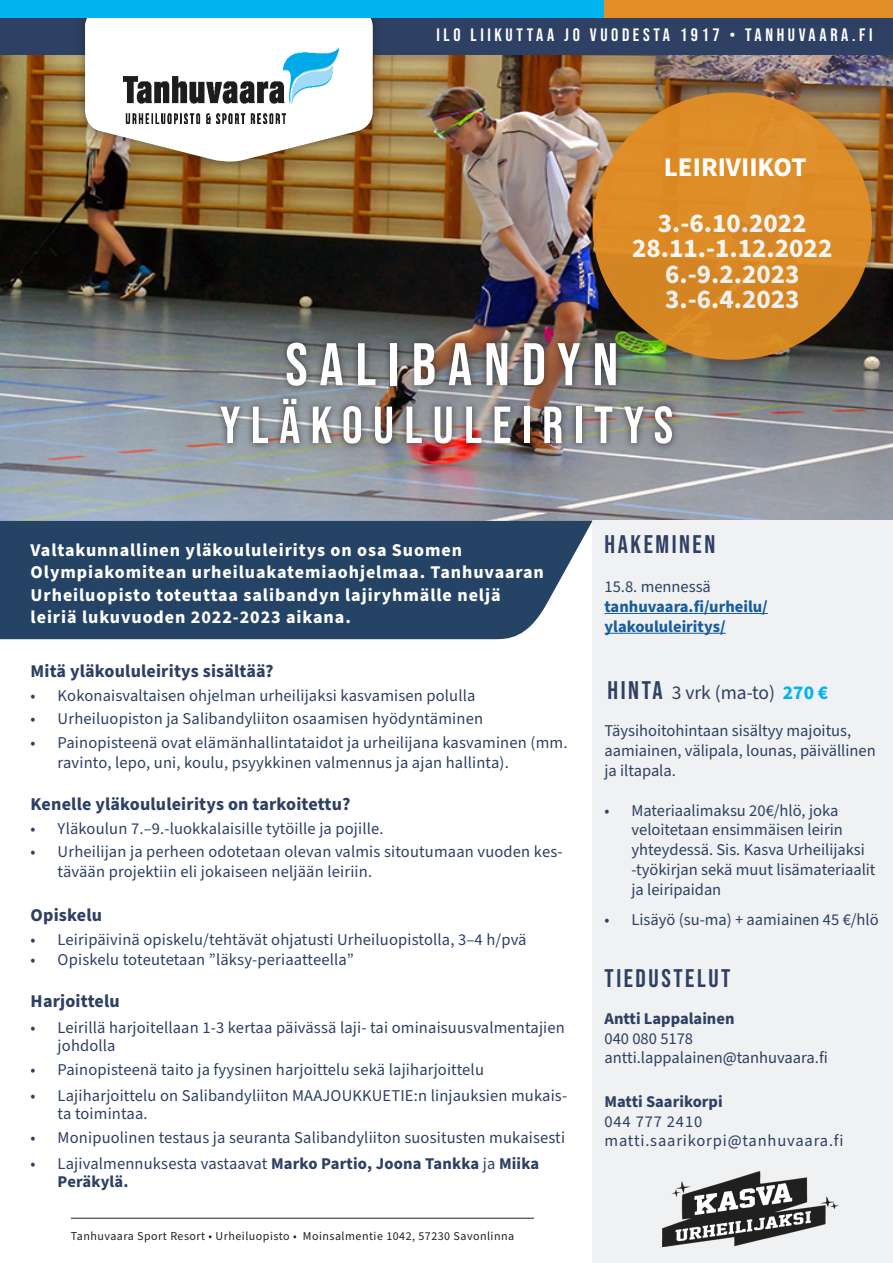
<style>
.page{position:relative;width:893px;height:1263px;background:#fff}
.page>*{position:absolute;margin:0;border:0;box-sizing:border-box;transform-origin:0 0}
.t1{font:60px "Bebas Neue";letter-spacing:.2em;color:#fff}
.t2{font:52.05px "Bebas Neue";letter-spacing:.2em;color:#fff}
.t3{font:700 27px/25.5px "Source Sans Pro";color:#fff;text-align:center}
.t4{font:25.5px "Bebas Neue";letter-spacing:.1em;color:#2e4063}
.t5{font:19.5px "Source Sans Pro";color:#2e4063}
.t6{font:700 18px/22.5px "Source Sans Pro";letter-spacing:.05em;color:#fff}
.t7{font:700 18px "Source Sans Pro";letter-spacing:.01em;color:#2e4063}
.t8{font:18px "Bebas Neue";letter-spacing:.2em;color:#fff}
.t9{font:16.5px/19.8px "Source Sans Pro";letter-spacing:.01em;color:#2e4063}
.t10{font:700 16.5px/18px "Source Sans Pro";color:#2e4063}
.t11{font:16.5px/19.5px "Source Sans Pro";letter-spacing:.05em;color:#2e4063}
.t12{font:700 16.5px "Source Sans Pro";color:#175d9e}
.t13{font:12px "Source Sans Pro";letter-spacing:.04em;color:#231f20}
.s1{font-weight:400}
.s2{font-family:"Bebas Neue";font-size:25.5px}
.s3{font-weight:700;color:#00b4ef}
.s4{font-weight:700}
</style>
<div class="page">
<img style="left:0;top:54px;width:893px;height:467px">
<div style="left:0;top:0;width:893px;height:54px;background:#2e4063"></div>
<div style="left:76px;top:2px;width:306px;height:169px;background:#231f20;opacity:.5"></div>
<svg style="left:85px;top:17px;width:288px;height:147px"></svg>
<img style="left:124px;top:49px;width:214px;height:74px">
<div style="left:0;top:0;width:604px;height:17px;background:#00b4ef"></div>
<div style="left:604px;top:0;width:289px;height:17px;background:#e28e25"></div>
<div style="left:280px;top:335px;width:344px;height:59px;background:#231f20;opacity:.75"></div>
<div style="left:213px;top:391px;width:467px;height:60px;background:#231f20;opacity:.75"></div>
<div style="left:592px;top:521px;width:301px;height:742px;background:#f0f1f2"></div>
<hr style="left:604px;top:613px;width:164px;height:1px;background:#175d9e">
<hr style="left:604px;top:633px;width:122px;height:1px;background:#175d9e">
<img style="left:662px;top:1172px;width:177px;height:74px">
<div style="left:0;top:521px;width:592px;height:118px;background:#254365"></div>
<div style="left:591px;top:91px;width:290px;height:278px;background:#231f20;opacity:.18"></div>
<div style="left:592px;top:92px;width:280px;height:268px;background:#e28e25;border-radius:50%"></div>
<hr style="left:71px;top:1218px;width:463px;height:1px;background:#231f20">
<p class="t8" style="left:437px;top:24px;width:437px">ILO LIIKUTTAA JO VUODESTA 1917 • TANHUVAARA.FI</p>
<p class="t3" style="left:664px;top:155px;width:144px">LEIRIVIIKOT</p>
<h3 class="t3" style="left:632px;top:211px;width:202px">3.-6.10.2022<br>28.11.-1.12.2022<br>6.-9.2.2023<br>3.-6.4.2023</h3>
<p class="t1" style="left:285px;top:330px;width:334px">SALIBANDYN</p>
<p class="t2" style="left:220px;top:396px;width:455px">YLÄKOULULEIRITYS</p>
<p class="t6" style="left:31px;top:539px;width:433px">Valtakunnallinen yläkoululeiritys on osa Suomen</p>
<p class="t6" style="left:31px;top:561px;width:515px">Olympiakomitean urheiluakatemiaohjelmaa. Tanhuvaaran<br>Urheiluopisto toteuttaa salibandyn lajiryhmälle neljä</p>
<p class="t6" style="left:31px;top:606px;width:322px">leiriä lukuvuoden 2022-2023 aikana.</p>
<p class="t7" style="left:31px;top:659px;width:244px">Mitä yläkoululeiritys sisältää?</p>
<p class="t9" style="left:31px;top:686px;width:446px">• Kokonaisvaltaisen ohjelman urheilijaksi kasvamisen polulla</p>
<p class="t9" style="left:31px;top:709px;width:454px">• Urheiluopiston ja Salibandyliiton osaamisen hyödyntäminen</p>
<p class="t9" style="left:58px;top:733px;width:511px;text-indent:-27px">• Painopisteenä ovat elämänhallintataidot ja urheilijana kasvaminen (mm. ravinto, lepo, uni, koulu, psyykkinen valmennus ja ajan hallinta).</p>
<p class="t7" style="left:31px;top:792px;width:322px">Kenelle yläkoululeiritys on tarkoitettu?</p>
<p class="t9" style="left:31px;top:819px;width:355px">• Yläkoulun 7.–9.-luokkalaisille tytöille ja pojille.</p>
<p class="t9" style="left:58px;top:842px;width:507px;text-indent:-27px">• Urheilijan ja perheen odotetaan olevan valmis sitoutumaan vuoden kes&shy;tävään projektiin eli jokaiseen neljään leiriin.</p>
<p class="t7" style="left:31px;top:903px;width:73px">Opiskelu</p>
<p class="t9" style="left:31px;top:930px;width:497px">• Leiripäivinä opiskelu/tehtävät ohjatusti Urheiluopistolla, 3–4 h/pvä</p>
<p class="t9" style="left:31px;top:950px;width:325px">• Opiskelu toteutetaan ”läksy-periaatteella”</p>
<p class="t7" style="left:31px;top:988px;width:91px">Harjoittelu</p>
<p class="t9" style="left:58px;top:1019px;width:509px;line-height:18px;text-indent:-27px">• Leirillä harjoitellaan 1-3 kertaa päivässä laji- tai ominaisuusvalmentajien johdolla</p>
<p class="t9" style="left:31px;top:1060px;width:455px">• Painopisteenä taito ja fyysinen harjoittelu sekä lajiharjoittelu</p>
<p class="t9" style="left:58px;top:1087px;width:511px;line-height:18px;text-indent:-27px">• Lajiharjoittelu on Salibandyliiton MAAJOUKKUETIE:n linjauksien mukais&shy;ta toimintaa.</p>
<p class="t9" style="left:31px;top:1128px;width:536px">• Monipuolinen testaus ja seuranta Salibandyliiton suositusten mukaisesti</p>
<p class="t10" style="left:58px;top:1155px;width:483px;text-indent:-27px"><span class="s1">• Lajivalmennuksesta vastaavat</span> Marko Partio, Joona Tankka <span class="s1">ja</span> Miika<br>Peräkylä.</p>
<p class="t13" style="left:71px;top:1228px;width:445px">Tanhuvaara Sport Resort • Urheiluopisto • Moinsalmentie 1042, 57230 Savonlinna</p>
<p class="t4" style="left:604px;top:529px;width:112px">HAKEMINEN</p>
<p class="t9" style="left:604px;top:577px;width:108px">15.8. mennessä</p>
<p class="t12" style="left:604px;top:595px;width:165px">tanhuvaara.fi/urheilu/</p>
<p class="t12" style="left:604px;top:615px;width:123px">ylakoululeiritys/</p>
<p class="t5" style="left:607px;top:679px;width:222px"><span class="s2">HINTA</span> 3 vrk (ma-to) <span class="s3">270 €</span></p>
<p class="t9" style="left:604px;top:721px;width:248px">Täysihoitohintaan sisältyy majoitus,</p>
<p class="t9" style="left:604px;top:741px;width:273px">aamiainen, välipala, lounas, päivällinen ja iltapala.</p>
<p class="t9" style="left:631px;top:801px;width:246px;text-indent:-27px">• Materiaalimaksu 20€/hlö, joka veloitetaan ensimmäisen leirin yhteydessä. Sis. Kasva Urheilijaksi -työkirjan sekä muut lisämateriaalit ja leiripaidan</p>
<p class="t9" style="left:604px;top:910px;width:276px">• Lisäyö (su-ma) + aamiainen 45 €/hlö</p>
<p class="t4" style="left:604px;top:963px;width:127px">TIEDUSTELUT</p>
<p class="t10" style="left:604px;top:1010px;width:131px">Antti Lappalainen</p>
<p class="t9" style="left:604px;top:1029px;width:90px">040 080 5178</p>
<p class="t9" style="left:604px;top:1048px;width:225px">antti.lappalainen@tanhuvaara.fi</p>
<p class="t11" style="left:604px;top:1092px;width:241px"><span class="s4">Matti Saarikorpi<br></span>044 777 2410 matti.saarikorpi@tanhuvaara.fi</p>
</div>
